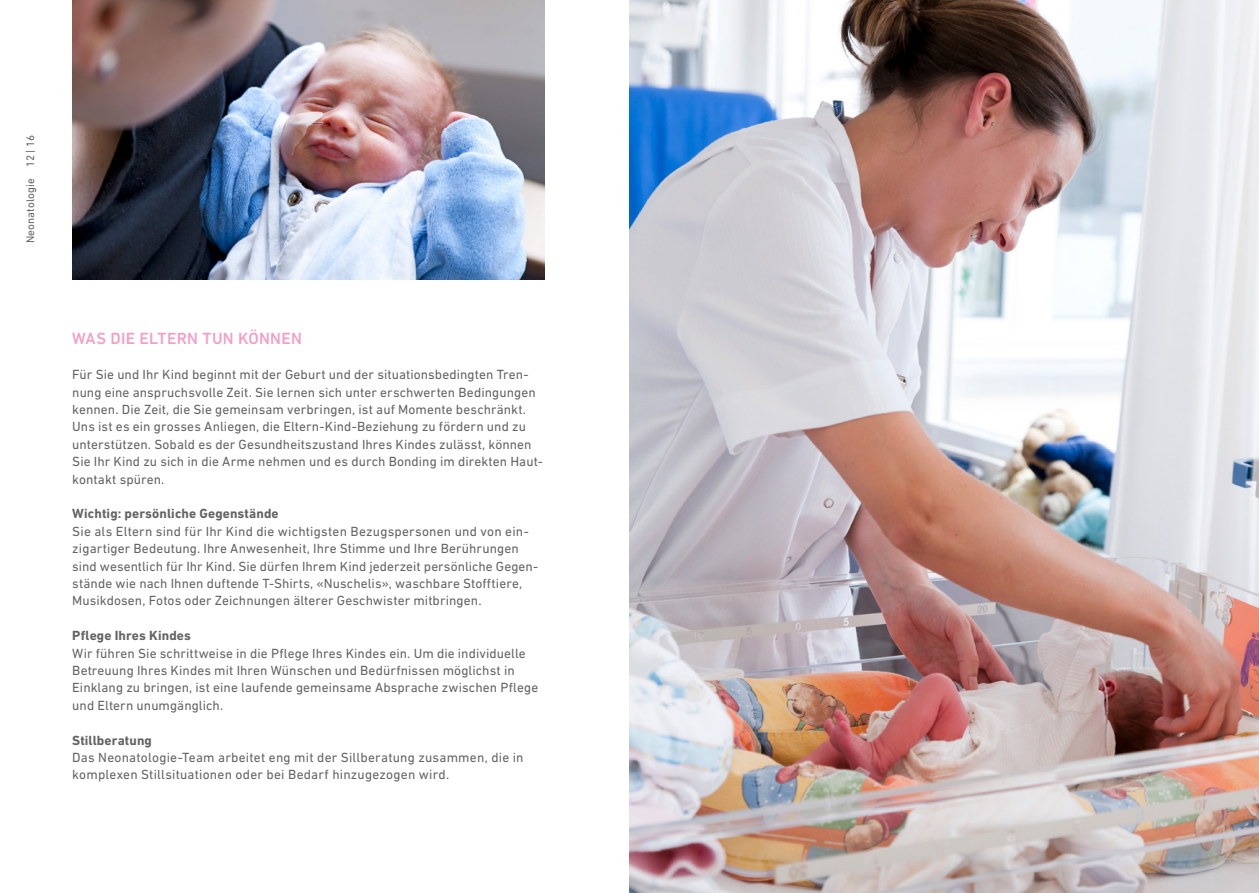
<style>
.page{position:relative;width:1259px;height:893px;background:#fff}
.page>*{position:absolute;margin:0;border:0;box-sizing:border-box;transform-origin:0 0}
.NEXT_Titel_Inhalt_11{font:500 16.5px "DIN Next LT Pro";letter-spacing:.015em;color:#f39fc5}
.NEXT_Grundtext_9{font:13.5px/17.4px "DIN Next LT Pro";letter-spacing:.005em;color:#646363}
.NEXT_Grundtext_9-2{font:700 13.5px "DIN Next LT Pro";letter-spacing:.01em;color:#646363}
.t1{font:11.25px "DIN Next LT Pro";letter-spacing:.015em;color:#646363}
</style>
<div class="page">
<img style="left:72px;top:0;width:472px;height:280px">
<img style="left:629px;top:0;width:630px;height:893px">
<p class="t1" style="left:24px;top:243px;width:110px;rotate:-90deg">Neonatologie 12 | 16</p>
<p class="NEXT_Titel_Inhalt_11" style="left:72px;top:329px;width:231px">WAS DIE ELTERN TUN KÖNNEN</p>
<p class="NEXT_Grundtext_9" style="left:72px;top:366px;width:472px">Für Sie und Ihr Kind beginnt mit der Geburt und der situationsbedingten Tren&shy;nung eine anspruchsvolle Zeit. Sie lernen sich unter erschwerten Bedingungen kennen. Die Zeit, die Sie gemeinsam verbringen, ist auf Momente beschränkt.<br>Uns ist es ein grosses Anliegen, die Eltern-Kind-Beziehung zu fördern und zu unterstützen. Sobald es der Gesundheitszustand Ihres Kindes zulässt, können Sie Ihr Kind zu sich in die Arme nehmen und es durch Bonding im direkten Haut&shy;kontakt spüren.</p>
<p class="NEXT_Grundtext_9-2" style="left:72px;top:506px;width:208px">Wichtig: persönliche Gegenstände</p>
<p class="NEXT_Grundtext_9" style="left:72px;top:522px;width:467px">Sie als Eltern sind für Ihr Kind die wichtigsten Bezugspersonen und von ein&shy;zigartiger Bedeutung. Ihre Anwesenheit, Ihre Stimme und Ihre Berührungen sind wesentlich für Ihr Kind. Sie dürfen Ihrem Kind jederzeit persönliche Gegen&shy;stände wie nach Ihnen duftende T-Shirts, «Nuschelis», waschbare Stofftiere, Musikdosen, Fotos oder Zeichnungen älterer Geschwister mitbringen.</p>
<p class="NEXT_Grundtext_9-2" style="left:72px;top:628px;width:120px">Pflege Ihres Kindes</p>
<p class="NEXT_Grundtext_9" style="left:72px;top:644px;width:467px">Wir führen Sie schrittweise in die Pflege Ihres Kindes ein. Um die individuelle Betreuung Ihres Kindes mit Ihren Wünschen und Bedürfnissen möglichst in Einklang zu bringen, ist eine laufende gemeinsame Absprache zwischen Pflege und Eltern unumgänglich.</p>
<p class="NEXT_Grundtext_9-2" style="left:72px;top:732px;width:81px">Stillberatung</p>
<p class="NEXT_Grundtext_9" style="left:72px;top:748px;width:453px">Das Neonatologie-Team arbeitet eng mit der Sillberatung zusammen, die in komplexen Stillsituationen oder bei Bedarf hinzugezogen wird.</p>
</div>
